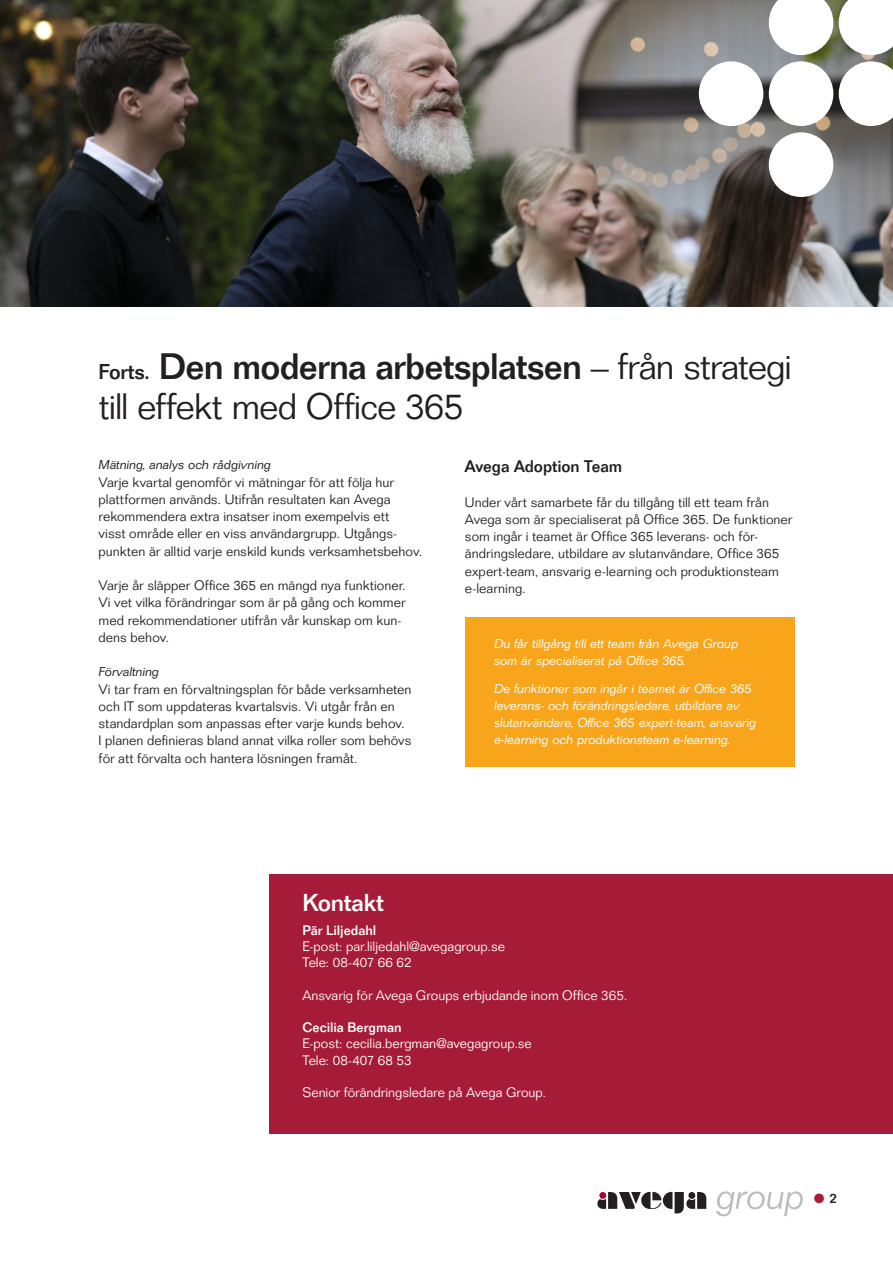
<style>
.page{position:relative;width:893px;height:1263px;background:#fff}
.page>*{position:absolute;margin:0;border:0;box-sizing:border-box;transform-origin:0 0}
.Rubrik_mindre{font:300 36px/40.5px "Folio Std";letter-spacing:-.025em;color:#231f20}
.Kundcase_folio{font:300 27px "Folio Std";color:#a61b38}
.Ingress{font:500 24px "Folio Std";letter-spacing:-.015em;color:#fff}
.Kundcase_folio-2{font:500 16.5px "Folio Std";letter-spacing:-.005em;color:#231f20}
.Kundcase_folio-3{font:300 13.5px/17.2px "Folio Std";letter-spacing:.005em;color:#231f20}
.Mellis_2{font:italic 300 13.5px/17.2px "Folio BEFOP";color:#fff}
.Ingress-2{font:300 13.5px "Folio Std";color:#fff}
.Kundcase_folio-4{font:italic 300 13.5px "Folio BEFOP";color:#231f20}
.Ingress-3{font:500 13.5px "Folio Std";color:#fff}
.Mellis_2-2{font:italic 300 13.5px "Folio BEFOP";color:#231f20}
.s1{font-weight:500;font-size:21px}
.s2{font-weight:500}
</style>
<div class="page">
<img style="left:0;top:0;width:893px;height:306px">
<svg style="left:839px;top:0;width:54px;height:55px"></svg>
<svg style="left:839px;top:61px;width:54px;height:65px"></svg>
<svg style="left:769px;top:0;width:64px;height:55px"></svg>
<div style="left:769px;top:61px;width:64px;height:65px;background:#fff;border-radius:50%"></div>
<div style="left:769px;top:132px;width:64px;height:65px;background:#fff;border-radius:50%"></div>
<div style="left:699px;top:61px;width:64px;height:65px;background:#fff;border-radius:50%"></div>
<div style="left:269px;top:874px;width:624px;height:259px;background:#a61b38"></div>
<svg style="left:597px;top:1192px;width:109px;height:21px"></svg>
<svg style="left:716px;top:1191px;width:87px;height:25px"></svg>
<div style="left:465px;top:617px;width:329px;height:150px;background:#f9a51b"></div>
<p class="Rubrik_mindre" style="left:99px;top:346px;width:695px"><span class="s1">Forts.</span> <span class="s2">Den moderna arbetsplatsen</span> – från strategi till effekt med Office 365</p>
<p class="Kundcase_folio-4" style="left:99px;top:458px;width:174px">Mätning, analys och rådgivning</p>
<p class="Kundcase_folio-3" style="left:99px;top:473px;width:325px">Varje kvartal genomför vi mätningar för att följa hur plattformen används. Utifrån resultaten kan Avega rekommendera extra insatser inom exempelvis ett<br>visst område eller en viss användargrupp. Utgångs&shy;punkten är alltid varje enskild kunds verksamhetsbehov.</p>
<p class="Kundcase_folio-3" style="left:99px;top:577px;width:309px">Varje år släpper Office 365 en mängd nya funktioner.<br>Vi vet vilka förändringar som är på gång och kommer med rekommendationer utifrån vår kunskap om kun&shy;dens behov.</p>
<p class="Mellis_2-2" style="left:99px;top:665px;width:62px">Förvaltning</p>
<p class="Kundcase_folio-3" style="left:99px;top:680px;width:314px">Vi tar fram en förvaltningsplan för både verksamheten och IT som uppdateras kvartalsvis. Vi utgår från en standardplan som anpassas efter varje kunds behov.<br>I planen definieras bland annat vilka roller som behövs för att förvalta och hantera lösningen framåt.</p>
<p class="Kundcase_folio-2" style="left:465px;top:456px;width:159px">Avega Adoption Team</p>
<p class="Kundcase_folio-3" style="left:465px;top:493px;width:329px">Under vårt samarbete får du tillgång till ett team från Avega som är specialiserat på Office 365. De funktioner som ingår i teamet är Office 365 leverans- och för&shy;ändringsledare, utbildare av slutanvändare, Office 365 expert-team, ansvarig e-learning och produktionsteam e-learning.</p>
<p class="Mellis_2" style="left:494px;top:635px;width:246px">Du får tillgång till ett team från Avega Group som är specialiserat på Office 365.</p>
<p class="Mellis_2" style="left:494px;top:680px;width:264px">De funktioner som ingår i teamet är Office 365 leverans- och förändringsledare, utbildare av slutanvändare, Office 365 expert-team, ansvarig e-learning och produktionsteam e-learning.</p>
<p class="Ingress" style="left:302px;top:888px;width:83px">Kontakt</p>
<p class="Ingress-3" style="left:302px;top:922px;width:75px">Pär Liljedahl</p>
<p class="Ingress-2" style="left:302px;top:938px;width:204px">E-post: par.liljedahl@avegagroup.se</p>
<p class="Ingress-2" style="left:302px;top:954px;width:111px">Tele: 08-407 66 62</p>
<p class="Ingress-2" style="left:302px;top:987px;width:327px">Ansvarig för Avega Groups erbjudande inom Office 365.</p>
<p class="Ingress-3" style="left:302px;top:1019px;width:101px">Cecilia Bergman</p>
<p class="Ingress-2" style="left:302px;top:1035px;width:231px">E-post: cecilia.bergman@avegagroup.se</p>
<p class="Ingress-2" style="left:302px;top:1052px;width:111px">Tele: 08-407 68 53</p>
<p class="Ingress-2" style="left:302px;top:1084px;width:245px">Senior förändringsledare på Avega Group.</p>
<p class="Kundcase_folio" style="left:812px;top:1182px;width:26px">• <sup>2</sup></p>
</div>
